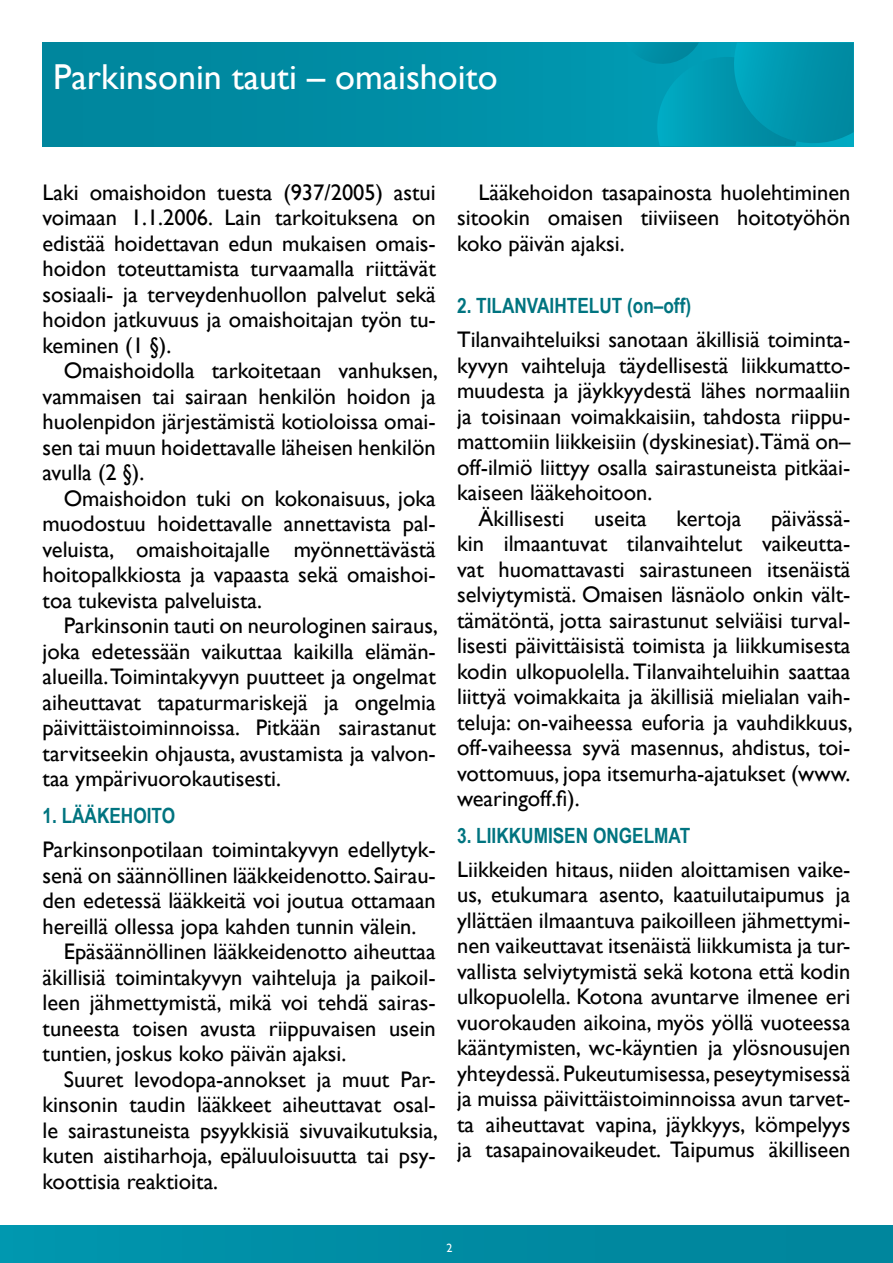
<style>
.page{position:relative;width:893px;height:1263px;background:#fff}
.page>*{position:absolute;margin:0;border:0;box-sizing:border-box;transform-origin:0 0}
.t1{font:36px "Gill Sans";color:#fff}
.t2{font:22.5px/25.5px "Gill Sans";color:#000;text-align:justify}
.t3{font:700 21px "Arial Narrow";color:#007480}
.t4{font:12px "Gill Sans";color:#fff}
</style>
<div class="page">
<div style="left:0;top:1225px;width:893px;height:38px;background:#008ba2"></div>
<div style="left:43px;top:43px;width:811px;height:103px;background:#008ca3"></div>
<svg style="left:625px;top:43px;width:229px;height:104px"></svg>
<h1 class="t1" style="left:53px;top:56px;width:446px">Parkinsonin tauti – omaishoito</h1>
<p class="t2" style="left:43px;top:180px;width:395px">Laki omaishoidon tuesta (937/2005) astui voimaan 1.1.2006. Lain tarkoituksena on edistää hoidettavan edun mukaisen omais&shy;hoidon toteuttamista turvaamalla riittävät sosiaali- ja terveydenhuollon palvelut sekä hoidon jatkuvuus ja omaishoitajan työn tu&shy;keminen (1 §).</p>
<p class="t2" style="left:43px;top:358px;width:397px;text-indent:21px">Omaishoidolla tarkoitetaan vanhuksen, vammaisen tai sairaan henkilön hoidon ja huolenpidon järjestämistä kotioloissa omai&shy;sen tai muun hoidettavalle läheisen henkilön avulla (2 §).</p>
<p class="t2" style="left:43px;top:486px;width:395px;text-indent:21px">Omaishoidon tuki on kokonaisuus, joka muodostuu hoidettavalle annettavista pal&shy;veluista, omaishoitajalle myönnettävästä hoitopalkkiosta ja vapaasta sekä omaishoi&shy;toa tukevista palveluista.</p>
<p class="t2" style="left:43px;top:613px;width:397px;text-indent:21px">Parkinsonin tauti on neurologinen sairaus, joka edetessään vaikuttaa kaikilla elämän&shy;alueilla. Toimintakyvyn puutteet ja ongelmat aiheuttavat tapaturmariskejä ja ongelmia päivittäistoiminnoissa. Pitkään sairastanut tarvitseekin ohjausta, avustamista ja valvon&shy;taa ympärivuorokautisesti.</p>
<p class="t3" style="left:43px;top:800px;width:134px">1. LÄÄKEHOITO</p>
<p class="t2" style="left:43px;top:837px;width:395px">Parkinsonpotilaan toimintakyvyn edellytyk-</p>
<p class="t2" style="left:43px;top:863px;width:395px">senä on säännöllinen lääkkeidenotto. Sairau-</p>
<p class="t2" style="left:43px;top:888px;width:395px">den edetessä lääkkeitä voi joutua ottamaan</p>
<p class="t2" style="left:43px;top:914px;width:375px">hereillä ollessa jopa kahden tunnin välein.</p>
<p class="t2" style="left:64px;top:939px;width:374px">Epäsäännöllinen lääkkeidenotto aiheuttaa</p>
<p class="t2" style="left:43px;top:965px;width:395px">äkillisiä toimintakyvyn vaihteluja ja paikoil-</p>
<p class="t2" style="left:43px;top:990px;width:395px">leen jähmettymistä, mikä voi tehdä sairas-</p>
<p class="t2" style="left:43px;top:1016px;width:395px">tuneesta toisen avusta riippuvaisen usein</p>
<p class="t2" style="left:43px;top:1041px;width:305px">tuntien, joskus koko päivän ajaksi.</p>
<p class="t2" style="left:64px;top:1067px;width:374px">Suuret levodopa-annokset ja muut Par-</p>
<p class="t2" style="left:43px;top:1092px;width:395px">kinsonin taudin lääkkeet aiheuttavat osal-</p>
<p class="t2" style="left:43px;top:1118px;width:397px">le sairastuneista psyykkisiä sivuvaikutuksia,</p>
<p class="t2" style="left:43px;top:1143px;width:395px">kuten aistiharhoja, epäluuloisuutta tai psy-</p>
<p class="t2" style="left:43px;top:1169px;width:177px">koottisia reaktioita.</p>
<p class="t2" style="left:457px;top:180px;width:395px;text-indent:21px">Lääkehoidon tasapainosta huolehtiminen sitookin omaisen tiiviiseen hoitotyöhön koko päivän ajaksi.</p>
<p class="t3" style="left:457px;top:290px;width:236px">2. TILANVAIHTELUT (on–off)</p>
<p class="t2" style="left:457px;top:327px;width:395px">Tilanvaihteluiksi sanotaan äkillisiä toiminta-</p>
<p class="t2" style="left:457px;top:353px;width:395px">kyvyn vaihteluja täydellisestä liikkumatto-</p>
<p class="t2" style="left:457px;top:378px;width:395px">muudesta ja jäykkyydestä lähes normaaliin</p>
<p class="t2" style="left:457px;top:404px;width:395px">ja toisinaan voimakkaisiin, tahdosta riippu-</p>
<p class="t2" style="left:457px;top:429px;width:395px">mattomiin liikkeisiin (dyskinesiat).Tämä on–</p>
<p class="t2" style="left:457px;top:455px;width:395px">off-ilmiö liittyy osalla sairastuneista pitkäai-</p>
<p class="t2" style="left:457px;top:480px;width:197px">kaiseen lääkehoitoon.</p>
<p class="t2" style="left:478px;top:506px;width:88px">Äkillisesti</p>
<p class="t2" style="left:594px;top:506px;width:54px">useita</p>
<p class="t2" style="left:677px;top:506px;width:66px">kertoja</p>
<p class="t2" style="left:457px;top:506px;width:397px;text-indent:314px">päivässä&shy;kin ilmaantuvat tilanvaihtelut vaikeutta&shy;vat huomattavasti sairastuneen itsenäistä selviytymistä. Omaisen läsnäolo onkin vält&shy;tämätöntä, jotta sairastunut selviäisi turval&shy;lisesti päivittäisistä toimista ja liikkumisesta kodin ulkopuolella. Tilanvaihteluihin saattaa liittyä voimakkaita ja äkillisiä mielialan vaih&shy;teluja: on-vaiheessa euforia ja vauhdikkuus, off-vaiheessa syvä masennus, ahdistus, toi&shy;vottomuus, jopa itsemurha-ajatukset (www. wearingoff.fi).</p>
<p class="t3" style="left:457px;top:820px;width:235px">3. LIIKKUMISEN ONGELMAT</p>
<p class="t2" style="left:457px;top:857px;width:395px">Liikkeiden hitaus, niiden aloittamisen vaike&shy;us, etukumara asento, kaatuilutaipumus ja yllättäen ilmaantuva paikoilleen jähmettymi&shy;nen vaikeuttavat itsenäistä liikkumista ja tur&shy;vallista selviytymistä sekä kotona että kodin ulkopuolella. Kotona avuntarve ilmenee eri vuorokauden aikoina, myös yöllä vuoteessa kääntymisten, wc-käyntien ja ylösnousujen yhteydessä. Pukeutumisessa, peseytymisessä ja muissa päivittäistoiminnoissa avun tarvet&shy;ta aiheuttavat vapina, jäykkyys, kömpelyys ja tasapainovaikeudet. Taipumus äkilliseen</p>
<p class="t4" style="left:446px;top:1241px;width:7px">2</p>
</div>
